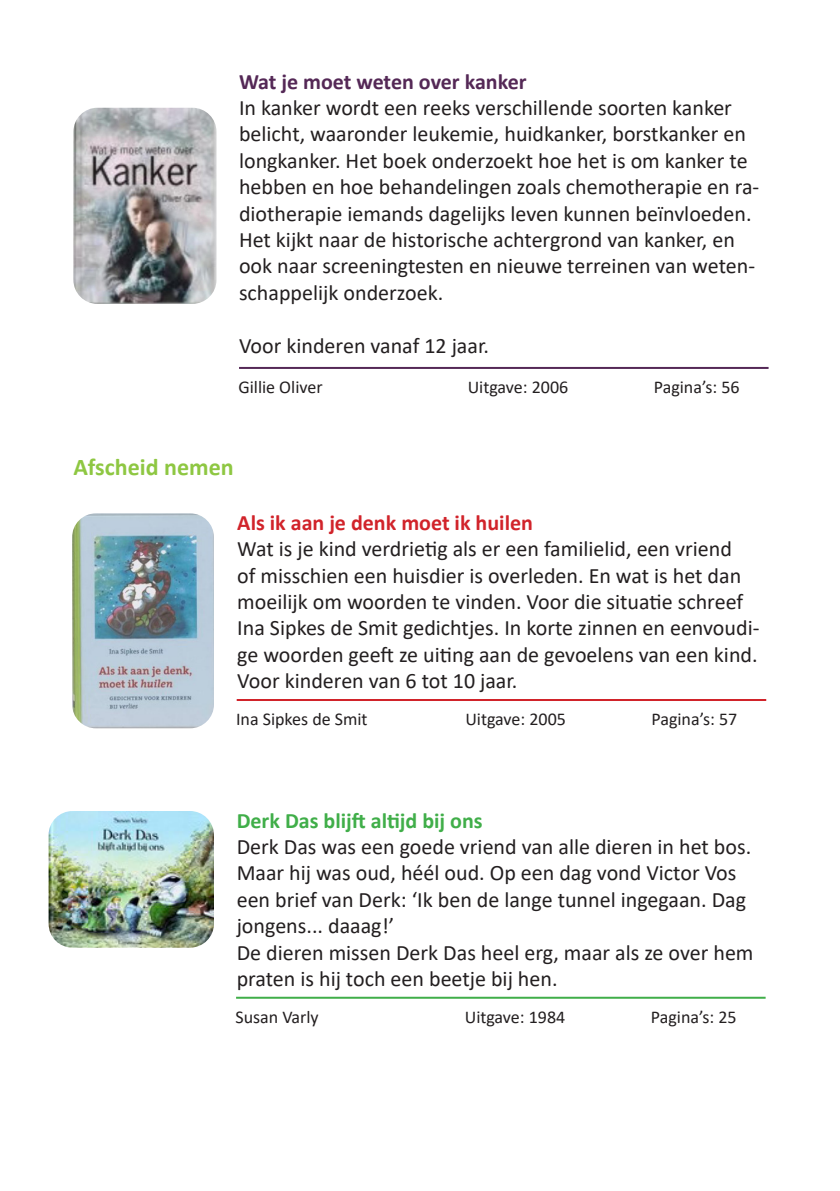
<style>
.page{position:relative;width:840px;height:1191px;background:#fff}
.page>*{position:absolute;margin:0;border:0;box-sizing:border-box;transform-origin:0 0}
.t1{font:700 24px "Calibri";color:#8ec742}
.t2{font:22px/26.4px "Calibri";color:#231f20}
.t3{font:700 22px "Calibri";color:#d1232a}
.t4{font:700 22px "Calibri";color:#40ae49}
.t5{font:700 22px "Calibri";letter-spacing:-.005em;color:#542856}
.t6{font:18px "Calibri";color:#231f20}
</style>
<div class="page">
<hr style="left:239px;top:367px;width:529px;height:2px;background:#542856">
<img style="left:73px;top:108px;width:143px;height:196px">
<img style="left:72px;top:513px;width:142px;height:215px">
<img style="left:49px;top:811px;width:165px;height:136px">
<hr style="left:236px;top:699px;width:529px;height:2px;background:#d1232a">
<hr style="left:236px;top:996px;width:529px;height:2px;background:#40ae49">
<p class="t5" style="left:239px;top:66px;width:289px">Wat je moet weten over kanker</p>
<p class="t2" style="left:239px;top:94px;width:521px">In kanker wordt een reeks verschillende soorten kanker belicht, waaronder leukemie, huidkanker, borstkanker en longkanker. Het boek onderzoekt hoe het is om kanker te hebben en hoe behandelingen zoals chemotherapie en ra&shy;diotherapie iemands dagelijks leven kunnen beïnvloeden.<br>Het kijkt naar de historische achtergrond van kanker, en ook naar screeningtesten en nieuwe terreinen van weten&shy;schappelijk onderzoek.</p>
<p class="t2" style="left:239px;top:331px;width:251px">Voor kinderen vanaf 12 jaar.</p>
<p class="t6" style="left:238px;top:375px;width:86px">Gillie Oliver</p>
<p class="t6" style="left:467px;top:375px;width:102px">Uitgave: 2006</p>
<p class="t6" style="left:653px;top:375px;width:87px">Pagina’s: 56</p>
<p class="t1" style="left:73px;top:450px;width:162px">Afscheid nemen</p>
<p class="t3" style="left:237px;top:507px;width:297px">Als ik aan je denk moet ik huilen</p>
<p class="t2" style="left:237px;top:535px;width:523px">Wat is je kind verdrietig als er een familielid, een vriend<br>of misschien een huisdier is overleden. En wat is het dan moeilijk om woorden te vinden. Voor die situatie schreef Ina Sipkes de Smit gedichtjes. In korte zinnen en eenvoudi&shy;ge woorden geeft ze uiting aan de gevoelens van een kind.<br>Voor kinderen van 6 tot 10 jaar.</p>
<p class="t6" style="left:236px;top:707px;width:133px">Ina Sipkes de Smit</p>
<p class="t6" style="left:465px;top:707px;width:102px">Uitgave: 2005</p>
<p class="t6" style="left:651px;top:707px;width:87px">Pagina’s: 57</p>
<p class="t4" style="left:236px;top:804px;width:247px">Derk Das blijft altijd bij ons</p>
<p class="t2" style="left:236px;top:833px;width:515px">Derk Das was een goede vriend van alle dieren in het bos.<br>Maar hij was oud, héél oud. Op een dag vond Victor Vos een brief van Derk: ‘Ik ben de lange tunnel ingegaan. Dag jongens... daaag!’</p>
<p class="t2" style="left:236px;top:938px;width:518px">De dieren missen Derk Das heel erg, maar als ze over hem praten is hij toch een beetje bij hen.</p>
<p class="t6" style="left:235px;top:1004px;width:85px">Susan Varly</p>
<p class="t6" style="left:464px;top:1004px;width:102px">Uitgave: 1984</p>
<p class="t6" style="left:650px;top:1004px;width:87px">Pagina’s: 25</p>
</div>
